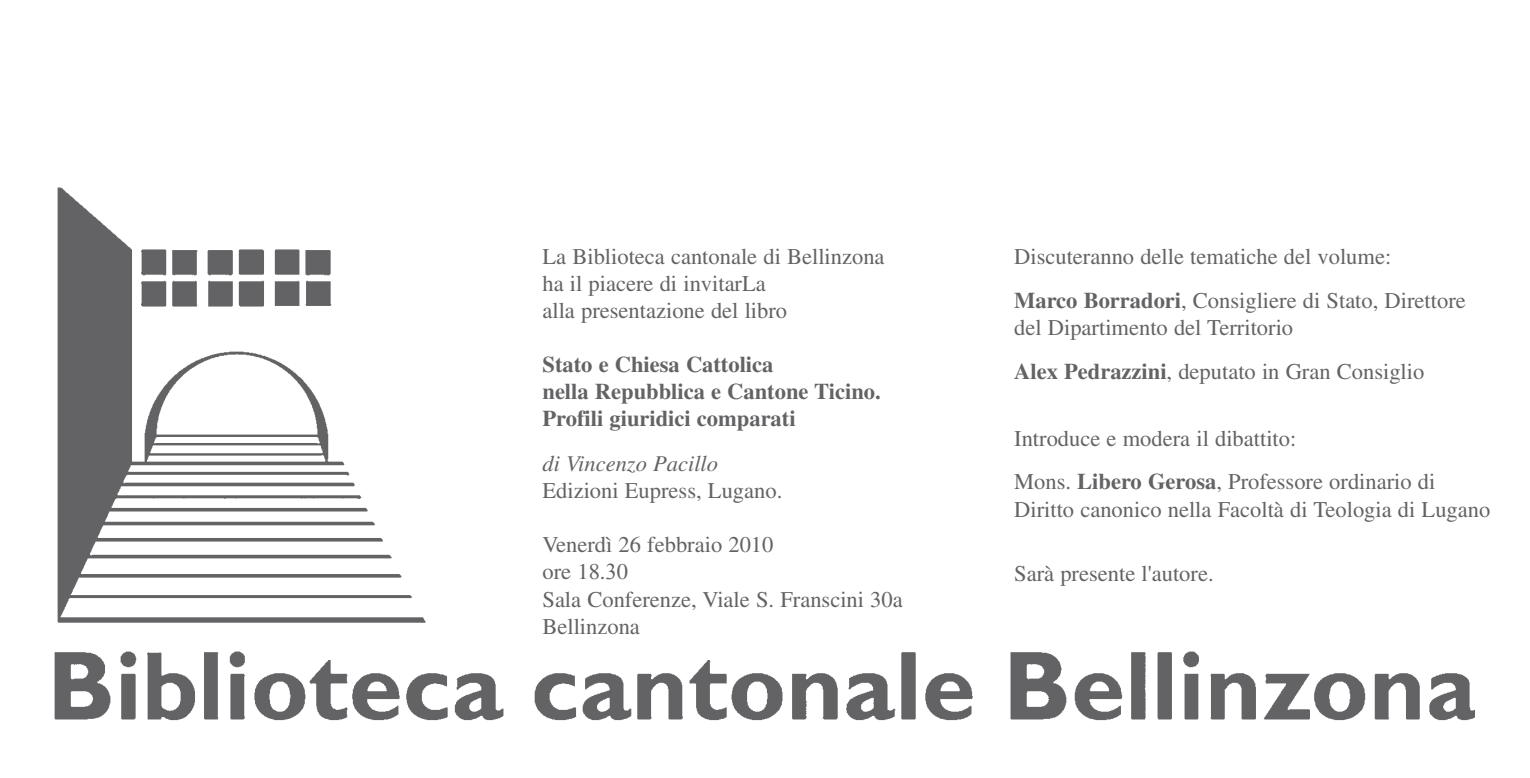
<style>
.page{position:relative;width:1530px;height:778px;background:#fff}
.page>*{position:absolute;margin:0;border:0;box-sizing:border-box;transform-origin:0 0}
.t1{font:22.5px/27px "Times";color:#636366}
.t2{font:700 22.5px/27px "Times";color:#636366}
.t3{font:italic 22.5px "Times";color:#636366}
.s1{font-family:"Times New Roman"}
.s2{font-weight:700}
</style>
<div class="page">
<img style="left:54px;top:187px;width:1421px;height:534px">
<div style="left:1012px;top:246px;width:485px;height:342px;background:#fff"></div>
<p class="t1" style="left:542px;top:245px;width:344px">La Biblioteca cantonale di Bellinzona ha il piacere di invitarLa<br>alla presentazione del libro</p>
<p class="t2" style="left:542px;top:353px;width:340px">Stato e Chiesa Cattolica<br>nella Repubblica e Cantone Ticino.<br>Profili giuridici comparati</p>
<p class="t3" style="left:542px;top:455px;width:177px">di Vincenzo Pacillo</p>
<p class="t1" style="left:542px;top:479px;width:241px">Edizioni Eupress, Lugano.</p>
<p class="t1" style="left:542px;top:533px;width:362px">Venerdì 26 febbraio 2010<br>ore 18.<span class="s1">3</span>0<br>Sala Conferenze, Viale S. Franscini 30a<br>Bellinzona</p>
<p class="t1" style="left:1014px;top:237px;width:453px;line-height:43.8px">Discuteranno delle tematiche del volume:<br><span class="s2">Marco Borradori</span>, Consigliere di Stato, Direttore</p>
<p class="t1" style="left:1014px;top:308px;width:412px;line-height:43.8px">del Dipartimento del Territorio<br><span class="s2">Alex Pedrazzini</span>, deputato in Gran Consiglio</p>
<p class="t1" style="left:1014px;top:418px;width:423px;line-height:43.8px">Introduce e modera il dibattito:<br>Mons. <span class="s2">Libero Gerosa</span>, Professore ordinario di</p>
<p class="t1" style="left:1014px;top:498px;width:478px">Diritto canonico nella Facoltà di Teologia di Lugano</p>
<p class="t1" style="left:1014px;top:562px;width:201px">Sarà presente l'autore.</p>
</div>
